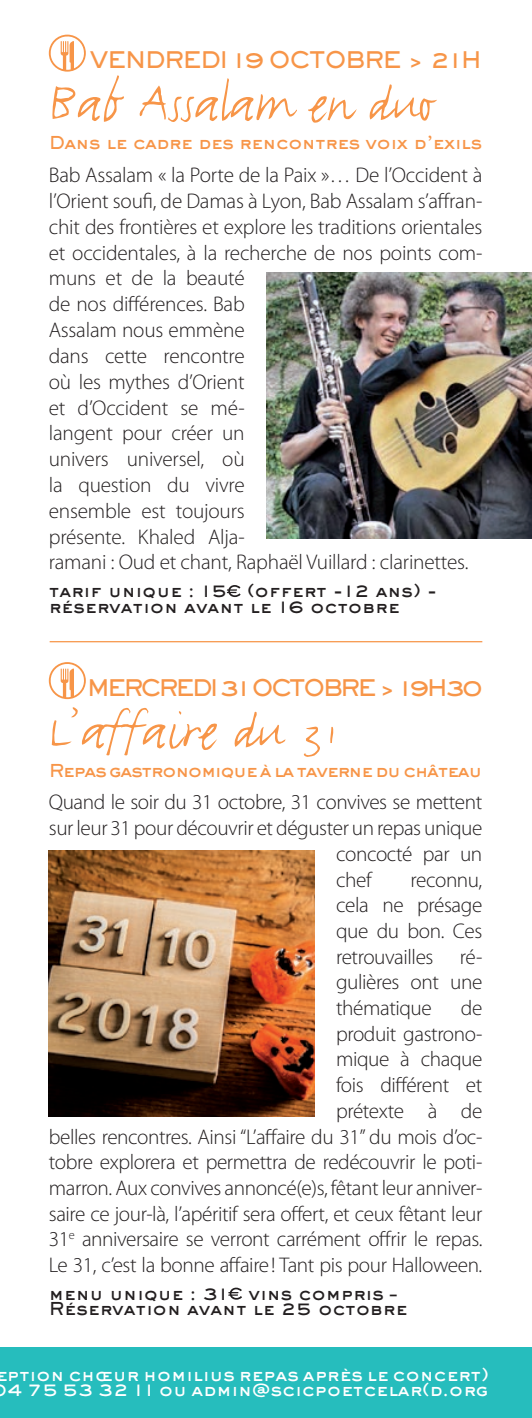
<style>
.page{position:relative;width:532px;height:1418px;background:#fff}
.page>*{position:absolute;margin:0;border:0;box-sizing:border-box;transform-origin:0 0}
.t1{font:60px "FF Justlefthand";color:#f79548}
.t2{font:800 22.5px "Sackers Gothic Std";letter-spacing:-.13em;color:#f79548}
.t3{font:800 22.5px "Sackers Gothic Std";letter-spacing:-.07em;color:#f79548}
.t4{font:300 21.25px/25.8px "Myriad Pro";letter-spacing:-.02em;color:#231f20}
.t5{font:800 17.5px/15.5px "Sackers Gothic Std";letter-spacing:-.01em;color:#231f20}
.t6{font:800 17.5px/15px "Sackers Gothic Std";letter-spacing:-.01em;color:#fff;text-align:right}
.t7{font:800 17.5px "Sackers Gothic Std";letter-spacing:-.08em;color:#f79548}
.t8{font:800 17.5px "Sackers Gothic Std";letter-spacing:-.04em;color:#f79548}
</style>
<div class="page">
<hr style="left:50px;top:641px;width:432px;height:1px;background:#f79548">
<div style="left:0;top:1346px;width:531px;height:71px;background:#26bdbd"></div>
<svg style="left:49px;top:35px;width:37px;height:37px"></svg>
<svg style="left:227px;top:585px;width:13px;height:12px"></svg>
<svg style="left:49px;top:662px;width:37px;height:37px"></svg>
<svg style="left:228px;top:1287px;width:14px;height:12px"></svg>
<img style="left:266px;top:273px;width:265px;height:266px">
<img style="left:49px;top:851px;width:266px;height:265px">
<p class="t3" style="left:90px;top:45px;width:394px">VENDREDI 19 OCTOBRE &gt; 21H</p>
<h1 class="t1" style="left:49px;top:66px;width:385px">Bab Assalam en duo</h1>
<p class="t8" style="left:49px;top:131px;width:435px">Dans le cadre des rencontres voix d’exils</p>
<p class="t4" style="left:49px;top:162px;width:435px">Bab Assalam « la Porte de la Paix »… De l’Occident à l’Orient soufi, de Damas à Lyon, Bab Assalam s’affran&shy;chit des frontières et explore les traditions orientales et occidentales, à la recherche de nos points com&shy;muns et de la beauté<br>de nos différences. Bab<br>Assalam nous emmène<br>dans cette rencontre<br>où les mythes d’Orient<br>et d’Occident se mé-<br>langent pour créer un<br>univers universel, où<br>la question du vivre<br>ensemble est toujours<br>présente. Khaled Alja-<br>ramani : Oud et chant, Raphaël Vuillard : clarinettes.</p>
<p class="t5" style="left:49px;top:582px;width:390px">tarif unique : 15 (offert -12 ans) - réservation avant le 16 octobre</p>
<p class="t2" style="left:87px;top:672px;width:397px">MERCREDI 31 OCTOBRE &gt; 19H30</p>
<h1 class="t1" style="left:49px;top:693px;width:291px">L’affaire du 31</h1>
<p class="t7" style="left:49px;top:758px;width:435px">Repas gastronomique à la taverne du château</p>
<p class="t4" style="left:49px;top:789px;width:435px">Quand le soir du 31 octobre, 31 convives se mettent</p>
<p class="t4" style="left:49px;top:815px;width:435px">sur leur 31 pour découvrir et déguster un repas unique</p>
<p class="t4" style="left:336px;top:840px;width:148px">concocté par un</p>
<p class="t4" style="left:336px;top:866px;width:37px">chef</p>
<p class="t4" style="left:336px;top:866px;width:148px;text-align:justify;text-indent:74px">reconnu, cela ne présage que du bon. Ces retrouvailles ré&shy;gulières ont une thématique</p>
<p class="t4" style="left:49px;top:994px;width:435px;text-align:right">de<br>produit gastrono-<br>mique à chaque<br>fois différent et<br>prétexte à de<br>belles rencontres. Ainsi “L’affaire du 31” du mois d’oc&shy;tobre explorera et permettra de redécouvrir le poti&shy;marron. Aux convives annoncé(e)s, fêtant leur anniver&shy;saire ce jour-là, l’apéritif sera offert, et ceux fêtant leur 31<sup>e</sup> anniversaire se verront carrément offrir le repas.<br>Le 31, c’est la bonne affaire! Tant pis pour Halloween.</p>
<p class="t5" style="left:49px;top:1284px;width:360px">menu unique : 31 vins compris –<br>Réservation avant le 25 octobre</p>
<p class="t6" style="left:-5px;top:1366px;width:495px">eption chœur homilius repas après le concert)<br>4 75 53 32 11 ou admin@scicpoetcelar(d.org</p>
</div>
